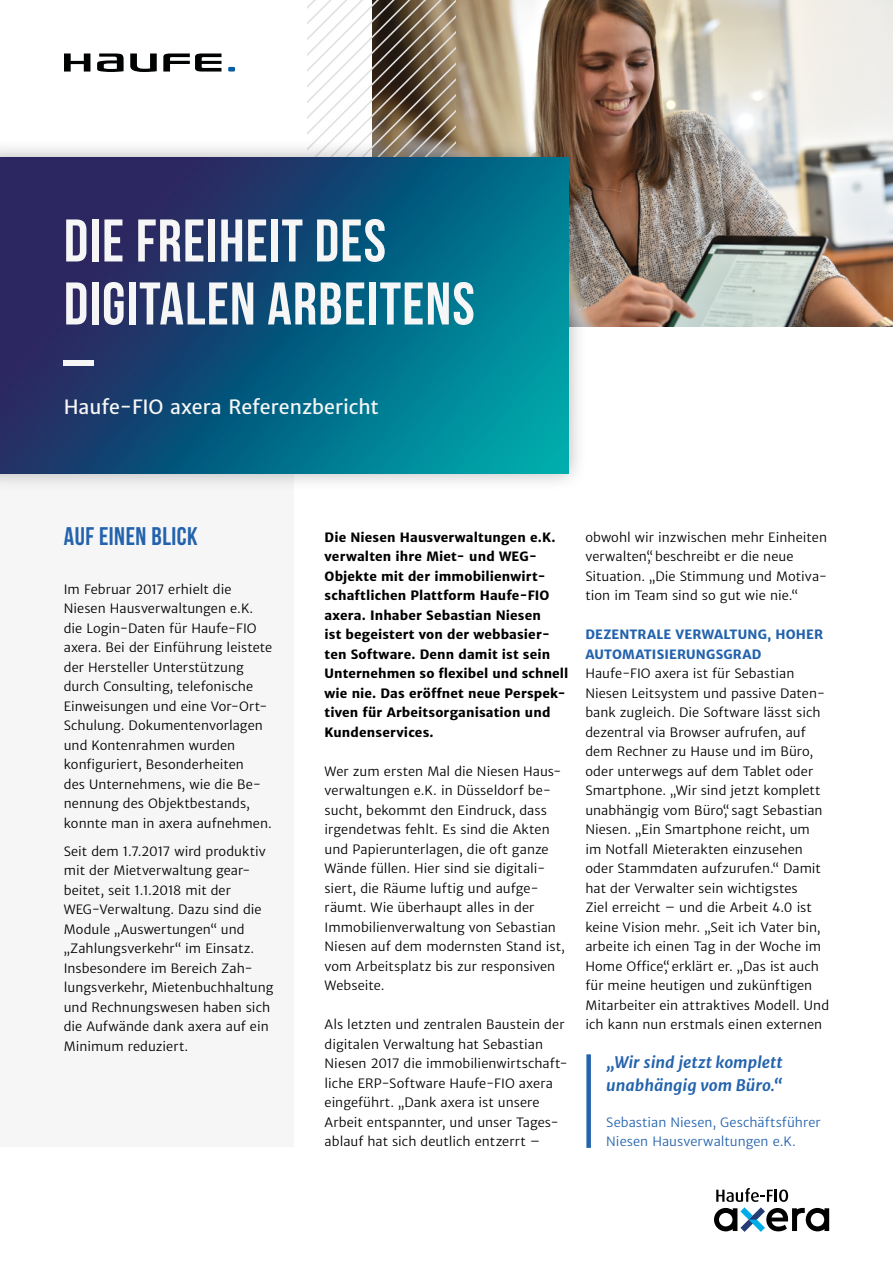
<style>
.page{position:relative;width:893px;height:1263px;background:#fff}
.page>*{position:absolute;margin:0;border:0;box-sizing:border-box;transform-origin:0 0}
.Titel_Headline{font:700 60px/63px "Bebas Neue";letter-spacing:.02em;color:#f6f6f6}
.H3_Bebas_schwarz{font:700 25.5px "Bebas Neue";letter-spacing:.02em;color:#2363ad}
.Text_9pt{font:19.5px "Haufe Merriweather Sans";color:#f6f6f6}
.Zitat{font:italic 700 15.75px/22.5px "Haufe Merriweather Sans";color:#2363ad}
.Copy_light_9pt{font:12.75px/19.5px "Haufe Merriweather Sans Lt";letter-spacing:.005em;color:#000}
.H3_Bebas_schwarz-2{font:12.75px/19.5px "Haufe Merriweather Sans Lt";letter-spacing:.005em;color:#000}
.Copy_light_9pt-2{font:700 12.75px/19.5px "Haufe Merriweather Sans";letter-spacing:.01em;color:#000}
.Text_Aufzählung{font:12.75px/19.5px "Haufe Merriweather Sans Lt";letter-spacing:.005em;color:#2363ad}
.Copy_light_9pt-3{font:700 12.75px/19.5px "Haufe Merriweather Sans";letter-spacing:.015em;color:#2363ad}
</style>
<div class="page">
<div style="left:0;top:455px;width:293px;height:691px;background:#f6f6f6"></div>
<img style="left:455px;top:0;width:438px;height:327px">
<svg style="left:308px;top:0;width:147px;height:139px"></svg>
<div style="left:0;top:139px;width:588px;height:353px;background:#000;opacity:.3"></div>
<svg style="left:0;top:158px;width:568px;height:315px;background:#0f557b"></svg>
<div style="left:586px;top:1054px;width:5px;height:94px;background:#2363ad"></div>
<svg style="left:714px;top:1188px;width:115px;height:44px"></svg>
<svg style="left:130px;top:54px;width:27px;height:18px"></svg>
<svg style="left:64px;top:54px;width:26px;height:18px"></svg>
<svg style="left:163px;top:54px;width:58px;height:18px"></svg>
<svg style="left:228px;top:67px;width:7px;height:5px"></svg>
<svg style="left:97px;top:54px;width:27px;height:18px"></svg>
<p class="Titel_Headline" style="left:64px;top:208px;width:413px">DIE FREIHEIT DES<br>DIGITALEN ARBEITENS</p>
<p class="Titel_Headline" style="left:64px;top:331px;width:31px">–</p>
<p class="Text_9pt" style="left:64px;top:395px;width:316px">Haufe-FIO axera Referenzbericht</p>
<p class="H3_Bebas_schwarz" style="left:64px;top:523px;width:135px">AUF EINEN BLICK</p>
<p class="H3_Bebas_schwarz-2" style="left:64px;top:579px;width:210px">Im Februar 2017 erhielt die<br>Niesen Hausverwaltungen e.K. die Login-Daten für Haufe-FIO axera. Bei der Einführung leistete der Hersteller Unterstützung durch Consulting, telefonische<br>Einweisungen und eine Vor-Ort-<br>Schulung. Dokumentenvorlagen und Kontenrahmen wurden konfiguriert, Besonderheiten<br>des Unternehmens, wie die Be&shy;nennung des Objektbestands, konnte man in axera aufnehmen.</p>
<p class="H3_Bebas_schwarz-2" style="left:64px;top:841px;width:211px">Seit dem 1.7.2017 wird produktiv mit der Mietverwaltung gear&shy;beitet, seit 1.1.2018 mit der<br>WEG-Verwaltung. Dazu sind die<br>Module „Auswertungen“ und „Zahlungsverkehr“ im Einsatz.<br>Insbesondere im Bereich Zah&shy;lungsverkehr, Mietenbuchhaltung und Rechnungswesen haben sich die Aufwände dank axera auf ein<br>Minimum reduziert.</p>
<p class="Copy_light_9pt-2" style="left:325px;top:527px;width:245px">Die Niesen Hausverwaltungen e.K. verwalten ihre Miet- und WEG-<br>Objekte mit der immobilienwirt&shy;schaftlichen Plattform Haufe-FIO axera. Inhaber Sebastian Niesen<br>ist begeistert von der webbasier&shy;ten Software. Denn damit ist sein<br>Unternehmen so flexibel und schnell wie nie. Das eröffnet neue Perspek&shy;tiven für Arbeitsorganisation und<br>Kundenservices.</p>
<p class="Copy_light_9pt" style="left:325px;top:761px;width:242px">Wer zum ersten Mal die Niesen Haus&shy;verwaltungen e.K. in Düsseldorf be&shy;sucht, bekommt den Eindruck, dass irgendetwas fehlt. Es sind die Akten und Papierunterlagen, die oft ganze Wände füllen. Hier sind sie digitali&shy;siert, die Räume luftig und aufge&shy;räumt. Wie überhaupt alles in der Immobilienverwaltung von Sebastian Niesen auf dem modernsten Stand ist, vom Arbeitsplatz bis zur responsiven Webseite.</p>
<p class="Copy_light_9pt" style="left:325px;top:1015px;width:245px">Als letzten und zentralen Baustein der digitalen Verwaltung hat Sebastian Niesen 2017 die immobilienwirtschaft&shy;liche ERP-Software Haufe-FIO axera eingeführt. „Dank axera ist unsere Arbeit entspannter, und unser Tages&shy;ablauf hat sich deutlich entzerrt –</p>
<p class="Copy_light_9pt" style="left:585px;top:527px;width:243px">obwohl wir inzwischen mehr Einheiten verwalten“, beschreibt er die neue Situation. „Die Stimmung und Motiva&shy;tion im Team sind so gut wie nie.“</p>
<p class="Copy_light_9pt-3" style="left:585px;top:625px;width:239px">DEZENTRALE VERWALTUNG, HOHER<br>AUTOMATISIERUNGSGRAD</p>
<p class="Copy_light_9pt" style="left:585px;top:664px;width:245px">Haufe-FIO axera ist für Sebastian Niesen Leitsystem und passive Daten&shy;bank zugleich. Die Software lässt sich dezentral via Browser aufrufen, auf dem Rechner zu Hause und im Büro, oder unterwegs auf dem Tablet oder Smartphone. „Wir sind jetzt komplett unabhängig vom Büro“, sagt Sebastian Niesen. „Ein Smartphone reicht, um<br>im Notfall Mieterakten einzusehen oder Stammdaten aufzurufen.“ Damit hat der Verwalter sein wichtigstes<br>Ziel erreicht – und die Arbeit 4.0 ist keine Vision mehr. „Seit ich Vater bin, arbeite ich einen Tag in der Woche im Home Office“, erklärt er. „Das ist auch für meine heutigen und zukünftigen Mitarbeiter ein attraktives Modell. Und ich kann nun erstmals einen externen</p>
<p class="Zitat" style="left:606px;top:1051px;width:178px">„Wir sind jetzt komplett unabhängig vom Büro.“</p>
<p class="Text_Aufzählung" style="left:606px;top:1112px;width:216px">Sebastian Niesen, Geschäftsführer<br>Niesen Hausverwaltungen e.K.</p>
</div>
